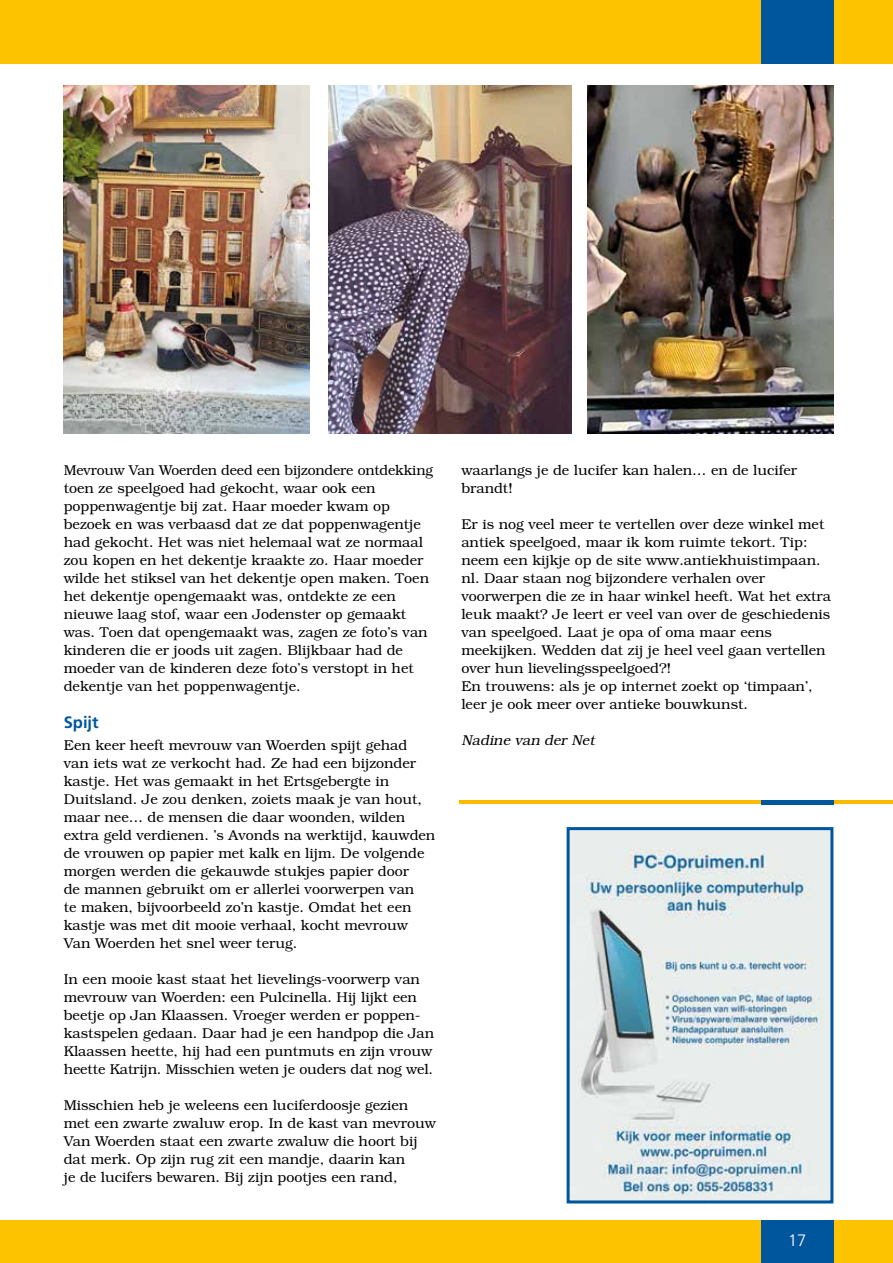
<style>
.page{position:relative;width:893px;height:1263px;background:#fff}
.page>*{position:absolute;margin:0;border:0;box-sizing:border-box;transform-origin:0 0}
.t1{font:700 16.5px "Frutiger LT Std";color:#00569d}
.t2{font:300 16.5px "Frutiger LT Std";color:#fff}
.t3{font:300 14.25px/18px "Bookman ITC Std";color:#000}
.t4{font:italic 300 14.25px "Bookman ITC Std";color:#000}
</style>
<div class="page">
<div style="left:0;top:1220px;width:893px;height:43px;background:#fdc300"></div>
<div style="left:0;top:0;width:893px;height:64px;background:#fdc300"></div>
<div style="left:761px;top:1220px;width:72px;height:43px;background:#00569d"></div>
<div style="left:761px;top:0;width:72px;height:64px;background:#00569d"></div>
<img style="left:64px;top:85px;width:245px;height:349px">
<img style="left:329px;top:85px;width:243px;height:349px">
<img style="left:588px;top:85px;width:245px;height:349px">
<img style="left:571px;top:831px;width:258px;height:368px">
<div style="left:567px;top:827px;width:266px;height:376px;border:3px solid #00569d"></div>
<hr style="left:459px;top:800px;width:434px;height:4px;background:#fbba00">
<hr style="left:761px;top:800px;width:72px;height:4px;background:#00569d">
<p class="t3" style="left:64px;top:463px;width:371px">Mevrouw Van Woerden deed een bijzondere ontdekking toen ze speelgoed had gekocht, waar ook een poppenwagentje bij zat. Haar moeder kwam op bezoek en was verbaasd dat ze dat poppenwagentje had gekocht. Het was niet helemaal wat ze normaal zou kopen en het dekentje kraakte zo. Haar moeder wilde het stiksel van het dekentje open maken. Toen het dekentje opengemaakt was, ontdekte ze een nieuwe laag stof, waar een Jodenster op gemaakt was. Toen dat opengemaakt was, zagen ze foto’s van kinderen die er joods uit zagen. Blijkbaar had de moeder van de kinderen deze foto’s verstopt in het dekentje van het poppenwagentje.</p>
<p class="t1" style="left:64px;top:712px;width:36px">Spijt</p>
<p class="t3" style="left:64px;top:737px;width:373px">Een keer heeft mevrouw van Woerden spijt gehad van iets wat ze verkocht had. Ze had een bijzonder kastje. Het was gemaakt in het Ertsgebergte in Duitsland. Je zou denken, zoiets maak je van hout, maar nee… de mensen die daar woonden, wilden extra geld verdienen. ’s Avonds na werktijd, kauwden de vrouwen op papier met kalk en lijm. De volgende morgen werden die gekauwde stukjes papier door<br>de mannen gebruikt om er allerlei voorwerpen van<br>te maken, bijvoorbeeld zo’n kastje. Omdat het een kastje was met dit mooie verhaal, kocht mevrouw Van Woerden het snel weer terug.</p>
<p class="t3" style="left:64px;top:971px;width:372px">In een mooie kast staat het lievelings-voorwerp van mevrouw van Woerden: een Pulcinella. Hij lijkt een beetje op Jan Klaassen. Vroeger werden er poppen&shy;kastspelen gedaan. Daar had je een handpop die Jan Klaassen heette, hij had een puntmuts en zijn vrouw heette Katrijn. Misschien weten je ouders dat nog wel.</p>
<p class="t3" style="left:64px;top:1097px;width:374px">Misschien heb je weleens een luciferdoosje gezien met een zwarte zwaluw erop. In de kast van mevrouw Van Woerden staat een zwarte zwaluw die hoort bij dat merk. Op zijn rug zit een mandje, daarin kan<br>je de lucifers bewaren. Bij zijn pootjes een rand,</p>
<p class="t3" style="left:461px;top:463px;width:337px">waarlangs je de lucifer kan halen… en de lucifer brandt!</p>
<p class="t3" style="left:461px;top:517px;width:371px">Er is nog veel meer te vertellen over deze winkel met antiek speelgoed, maar ik kom ruimte tekort. Tip: neem een kijkje op de site www.antiekhuistimpaan. nl. Daar staan nog bijzondere verhalen over voorwerpen die ze in haar winkel heeft. Wat het extra leuk maakt? Je leert er veel van over de geschiedenis van speelgoed. Laat je opa of oma maar eens meekijken. Wedden dat zij je heel veel gaan vertellen over hun lievelingsspeelgoed?!<br>En trouwens: als je op internet zoekt op ‘timpaan’, leer je ook meer over antieke bouwkunst.</p>
<p class="t4" style="left:461px;top:732px;width:138px">Nadine van der Net</p>
<p class="t2" style="left:788px;top:1231px;width:20px">17</p>
</div>
